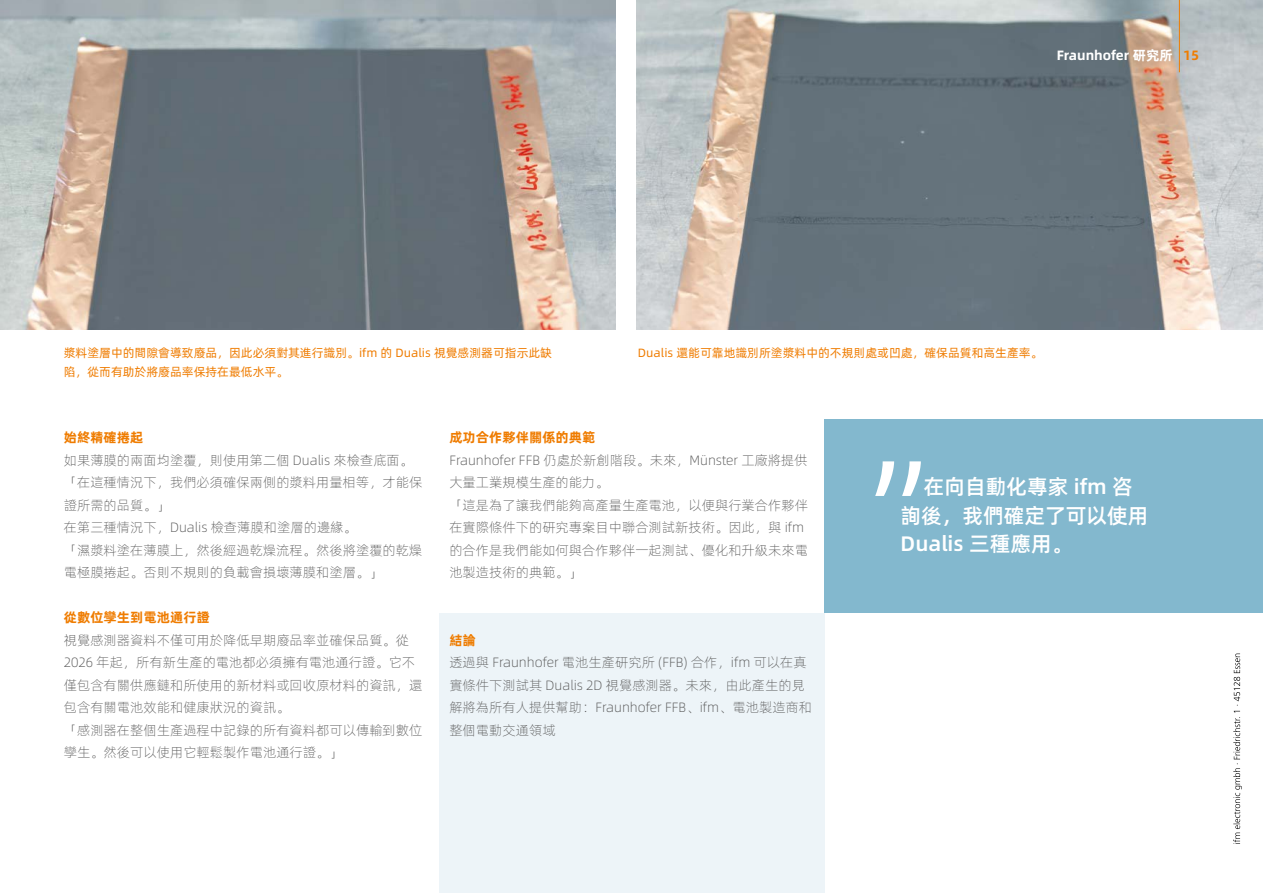
<style>
.page{position:relative;width:1263px;height:893px;background:#fff}
.page>*{position:absolute;margin:0;border:0;box-sizing:border-box;transform-origin:0 0}
.t1{font:135px "Alibaba Pu Hui Ti R";color:#fff}
.Zitat{font:21px/28.5px "Alibaba Pu Hui Ti M";color:#fff}
.Fließtext_9pt_verschachtelt{font:13.5px/22.5px "Alibaba Pu Hui Ti L";color:#565656}
.Fließtext_9pt_headline_orange{font:13.5px "Alibaba Pu Hui Ti B";color:#ef7c00}
.Navigation{font:13.5px "Alibaba Pu Hui Ti B";color:#fff}
.Fließtext_9pt_verschachtelt-2{font:13.5px "Alibaba Pu Hui Ti B";color:#ef7c00}
.Seitenzahl_9pt_orange{font:13.5px "Alibaba Pu Hui Ti B";color:#ef7c00}
.Bildunterschrift_libü{font:12px/19.5px "Alibaba Pu Hui Ti R";color:#ef7c00}
</style>
<div class="page">
<div style="left:439px;top:613px;width:385px;height:280px;background:#edf4f8"></div>
<div style="left:824px;top:420px;width:439px;height:193px;background:#83b8ce"></div>
<img style="left:0;top:0;width:615px;height:330px">
<img style="left:636px;top:0;width:627px;height:330px">
<hr style="left:1179px;top:0;width:1px;height:72px;background:#ef7c00">
<svg style="left:1233px;top:654px;width:9px;height:190px"></svg>
<p class="Navigation" style="left:1057px;top:44px;width:117px">Fraunhofer 研究所</p>
<p class="Seitenzahl_9pt_orange" style="left:1183px;top:44px;width:17px">15</p>
<p class="Bildunterschrift_libü" style="left:64px;top:342px;width:490px">漿料塗層中的間隙會導致廢品，因此必須對其進行識別。ifm 的 Dualis 視覺感測器可指示此缺陷，從而有助於將廢品率保持在最低水平。</p>
<p class="Bildunterschrift_libü" style="left:638px;top:342px;width:406px">Dualis 還能可靠地識別所塗漿料中的不規則處或凹處，確保品質和高生產率。</p>
<p class="Fließtext_9pt_headline_orange" style="left:64px;top:427px;width:81px">始終精確捲起</p>
<p class="Fließtext_9pt_verschachtelt" style="left:64px;top:448px;width:360px">如果薄膜的兩面均塗覆，則使用第二個 Dualis 來檢查底面。「在這種情況下，我們必須確保兩側的漿料用量相等，才能保證所需的品質。」<br>在第三種情況下，Dualis 檢查薄膜和塗層的邊緣。<br>「濕漿料塗在薄膜上，然後經過乾燥流程。然後將塗覆的乾燥電極膜捲起。否則不規則的負載會損壞薄膜和塗層。」</p>
<p class="Fließtext_9pt_headline_orange" style="left:64px;top:607px;width:148px">從數位孿生到電池通行證</p>
<p class="Fließtext_9pt_verschachtelt" style="left:64px;top:628px;width:360px">視覺感測器資料不僅可用於降低早期廢品率並確保品質。從<br>2026 年起，所有新生產的電池都必須擁有電池通行證。它不僅包含有關供應鏈和所使用的新材料或回收原材料的資訊，還包含有關電池效能和健康狀況的資訊。<br>「感測器在整個生產過程中記錄的所有資料都可以傳輸到數位孿生。然後可以使用它輕鬆製作電池通行證。」</p>
<p class="Fließtext_9pt_headline_orange" style="left:449px;top:427px;width:148px">成功合作夥伴關係的典範</p>
<p class="Fließtext_9pt_verschachtelt" style="left:449px;top:448px;width:360px">Fraunhofer FFB 仍處於新創階段。未來，Münster 工廠將提供大量工業規模生產的能力。<br>「這是為了讓我們能夠高產量生產電池，以便與行業合作夥伴在實際條件下的研究專案目中聯合測試新技術。因此，與 ifm的合作是我們能如何與合作夥伴一起測試、優化和升級未來電池製造技術的典範。」</p>
<p class="Fließtext_9pt_verschachtelt-2" style="left:449px;top:629px;width:28px">結論</p>
<p class="Fließtext_9pt_verschachtelt" style="left:449px;top:650px;width:364px">透過與 Fraunhofer 電池生產研究所 (FFB) 合作，ifm 可以在真實條件下測試其 Dualis 2D 視覺感測器。未來，由此產生的見解將為所有人提供幫助：Fraunhofer FFB、ifm、電池製造商和整個電動交通領域</p>
<p class="t1" style="left:866px;top:327px;width:65px">„</p>
<p class="Zitat" style="left:900px;top:471px;width:249px;text-indent:23px">在向自動化專家 ifm 咨詢後，我們確定了可以使用<br>Dualis 三種應用。</p>
</div>
